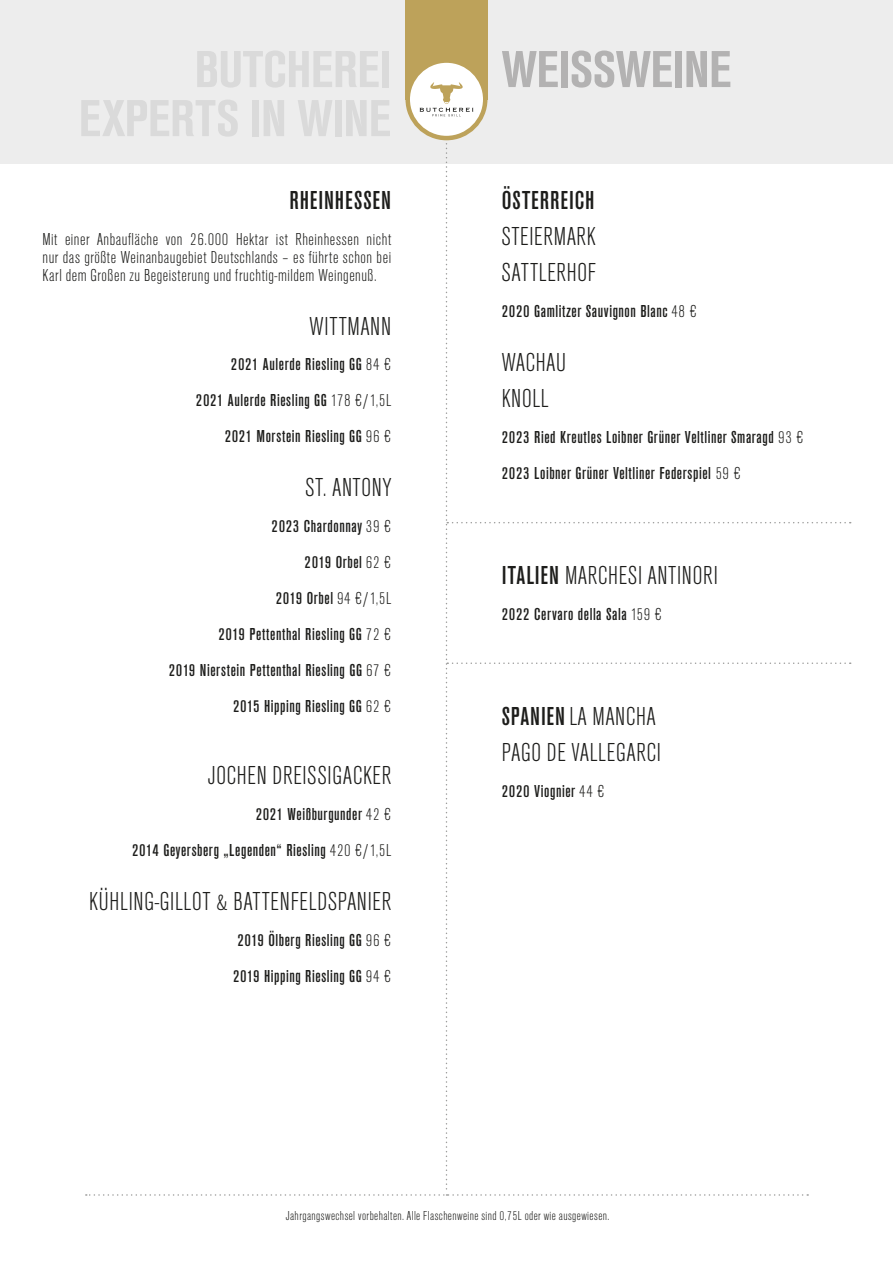
<style>
.page{position:relative;width:893px;height:1263px;background:#fff}
.page>*{position:absolute;margin:0;border:0;box-sizing:border-box;transform-origin:0 0}
.t1{font:700 54px "Ancona Pro Cd";letter-spacing:-.005em;color:#b3b2b2}
.t2{font:300 27px/36px "Ancona Pro Cd";letter-spacing:.03em;color:#1d1d1b}
.t3{font:27px "Ancona Pro Cd";letter-spacing:.03em;color:#1d1d1b}
.t4{font:18px/36px "Ancona Pro Cd";letter-spacing:.03em;color:#1d1d1b;text-align:right}
.t5{font:300 18px/18px "Ancona Pro Cd";letter-spacing:.03em;color:#1d1d1b;text-align:justify}
.t6{font:300 13.5px "Ancona Pro Cd";letter-spacing:.03em;color:#1d1d1b}
.s1{font-weight:300}
.s2{font-weight:400}
</style>
<div class="page">
<div style="left:0;top:0;width:893px;height:164px;background:#ededed"></div>
<div style="left:405px;top:0;width:82px;height:99px;background:#bda25a"></div>
<svg style="left:408px;top:61px;width:77px;height:77px;background:#f6f3ea"></svg>
<div style="left:405px;top:58px;width:82px;height:82px;border:4px solid #bda25a;border-radius:50%"></div>
<svg style="left:420px;top:82px;width:53px;height:34px;background:#ece9df"></svg>
<h2 class="t3" style="left:289px;top:182px;width:103px">RHEINHESSEN</h2>
<p class="t5" style="left:43px;top:230px;width:350px">Mit einer Anbaufläche von 26.000 Hektar ist Rheinhessen nicht nur das größte Weinanbaugebiet Deutschlands – es führte schon bei Karl dem Großen zu Begeisterung und fruchtig-mildem Weingenuß.</p>
<h2 class="t2" style="left:309px;top:307px;width:83px">WITTMANN</h2>
<p class="t4" style="left:196px;top:345px;width:197px">2021 Aulerde Riesling GG <span class="s1">84 €<br></span>2021 Aulerde Riesling GG <span class="s1">178 €/1,5L<br></span>2021 Morstein Riesling GG <span class="s1">96 €</span></p>
<h2 class="t2" style="left:305px;top:468px;width:87px">ST. ANTONY</h2>
<p class="t4" style="left:169px;top:507px;width:224px">2023 Chardonnay <span class="s1">39 €<br></span>2019 Orbel <span class="s1">62 €<br></span>2019 Orbel <span class="s1">94 €/1,5L<br></span>2019 Pettenthal Riesling GG <span class="s1">72 €<br></span>2019 Nierstein Pettenthal Riesling GG <span class="s1">67 €<br></span>2015 Hipping Riesling GG <span class="s1">62 €</span></p>
<h2 class="t2" style="left:209px;top:756px;width:184px">JOCHEN DREISSIGACKER</h2>
<p class="t4" style="left:132px;top:795px;width:261px">2021 Weißburgunder <span class="s1">42 €<br></span>2014 Geyersberg „Legenden“ Riesling <span class="s1">420 €/1,5L</span></p>
<h2 class="t2" style="left:89px;top:882px;width:304px">KÜHLING-GILLOT &amp; BATTENFELDSPANIER</h2>
<p class="t4" style="left:233px;top:921px;width:160px;text-align:left">2019 Ölberg Riesling GG <span class="s1">96 €<br></span>2019 Hipping Riesling GG <span class="s1">94 €</span></p>
<h1 class="t1" style="left:502px;top:28px;width:231px">WEISSWEINE</h1>
<h2 class="t3" style="left:502px;top:182px;width:94px">ÖSTERREICH</h2>
<h2 class="t2" style="left:502px;top:217px;width:96px">STEIERMARK<br>SATTLERHOF</h2>
<p class="t4" style="left:502px;top:292px;width:197px">2020 Gamlitzer Sauvignon Blanc <span class="s1">48 €</span></p>
<h2 class="t2" style="left:502px;top:343px;width:66px">WACHAU<br>KNOLL</h2>
<p class="t4" style="left:502px;top:418px;width:303px;text-align:left">2023 Ried Kreutles Loibner Grüner Veltliner Smaragd <span class="s1">93 €<br></span>2023 Loibner Grüner Veltliner Federspiel <span class="s1">59 €</span></p>
<h2 class="t2" style="left:502px;top:556px;width:217px"><span class="s2">ITALIEN</span> MARCHESI ANTINORI</h2>
<p class="t4" style="left:502px;top:595px;width:162px">2022 Cervaro della Sala <span class="s1">159 €</span></p>
<h2 class="t2" style="left:502px;top:696px;width:161px"><span class="s2">SPANIEN</span>LA MANCHA<br>PAGO DE VALLEGARCI</h2>
<p class="t4" style="left:502px;top:771px;width:104px">2020 Viognier <span class="s1">44 €</span></p>
<p class="t6" style="left:286px;top:1207px;width:325px">Jahrgangswechsel vorbehalten. Alle Flaschenweine sind 0,75L oder wie ausgewiesen.</p>
</div>
